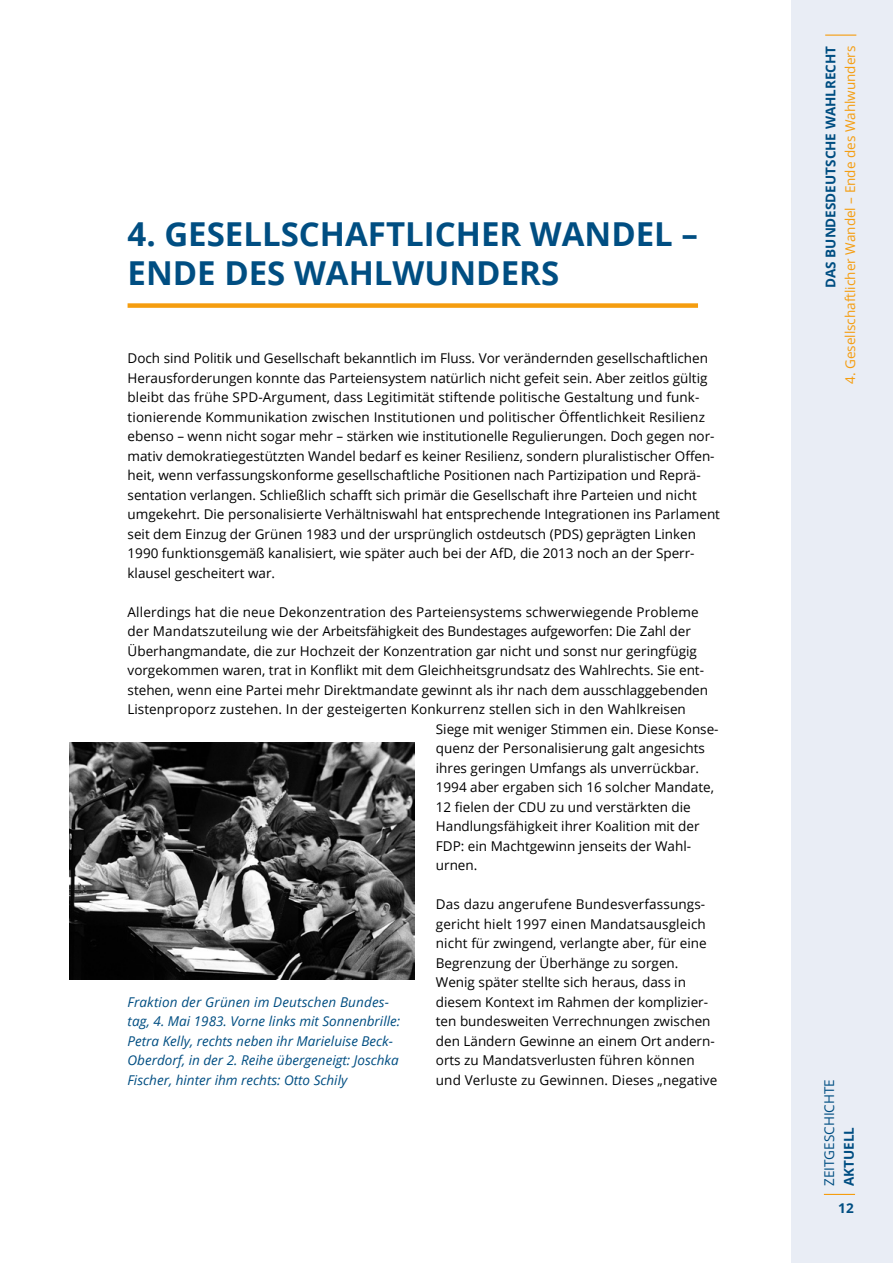
<style>
.page{position:relative;width:893px;height:1263px;background:#fff}
.page>*{position:absolute;margin:0;border:0;box-sizing:border-box;transform-origin:0 0}
.t1{font:700 33px/39px "Open Sans";color:#004e82}
.Fließtext{font:13.5px/19.5px "Open Sans";color:#000}
.Bildunterschrift{font:italic 13.5px/19.5px "Open Sans";color:#004e82}
.t2{font:13.5px "Open Sans";color:#f59d0f}
.t3{font:700 13.5px "Open Sans";color:#004e82}
.t4{font:13.5px "Open Sans";color:#004e82}
</style>
<div class="page">
<div style="left:791px;top:0;width:102px;height:1263px;background:#e9edf5"></div>
<hr style="left:825px;top:35px;width:31px;height:1px;background:#f59d0f">
<hr style="left:824px;top:1194px;width:31px;height:1px;background:#f59d0f">
<div style="left:128px;top:303px;width:570px;height:5px;background:#f59d0f"></div>
<img style="left:69px;top:742px;width:346px;height:237px">
<h1 class="t1" style="left:128px;top:214px;width:572px">4. GESELLSCHAFTLICHER WANDEL –<br>ENDE DES WAHLWUNDERS</h1>
<p class="Fließtext" style="left:128px;top:348px;width:594px">Doch sind Politik und Gesellschaft bekanntlich im Fluss. Vor verändernden gesellschaftlichen Herausforderungen konnte das Parteiensystem natürlich nicht gefeit sein. Aber zeitlos gültig bleibt das frühe SPD-Argument, dass Legitimität stiftende politische Gestaltung und funk&shy;tionierende Kommunikation zwischen Institutionen und politischer Öffentlichkeit Resilienz ebenso – wenn nicht sogar mehr – stärken wie institutionelle Regulierungen. Doch gegen nor&shy;mativ demokratiegestützten Wandel bedarf es keiner Resilienz, sondern pluralistischer Offen&shy;heit, wenn verfassungskonforme gesellschaftliche Positionen nach Partizipation und Reprä&shy;sentation verlangen. Schließlich schafft sich primär die Gesellschaft ihre Parteien und nicht umgekehrt. Die personalisierte Verhältniswahl hat entsprechende Integrationen ins Parlament seit dem Einzug der Grünen 1983 und der ursprünglich ostdeutsch (PDS) geprägten Linken 1990 funktionsgemäß kanalisiert, wie später auch bei der AfD, die 2013 noch an der Sperr&shy;klausel gescheitert war.</p>
<p class="Fließtext" style="left:128px;top:602px;width:573px">Allerdings hat die neue Dekonzentration des Parteiensystems schwerwiegende Probleme</p>
<p class="Fließtext" style="left:128px;top:621px;width:565px">der Mandatszuteilung wie der Arbeitsfähigkeit des Bundestages aufgeworfen: Die Zahl der</p>
<p class="Fließtext" style="left:128px;top:641px;width:571px">Überhangmandate, die zur Hochzeit der Konzentration gar nicht und sonst nur geringfügig</p>
<p class="Fließtext" style="left:128px;top:660px;width:578px">vorgekommen waren, trat in Konflikt mit dem Gleichheitsgrundsatz des Wahlrechts. Sie ent-</p>
<p class="Fließtext" style="left:128px;top:680px;width:582px">stehen, wenn eine Partei mehr Direktmandate gewinnt als ihr nach dem ausschlaggebenden</p>
<p class="Fließtext" style="left:128px;top:699px;width:560px">Listenproporz zustehen. In der gesteigerten Konkurrenz stellen sich in den Wahlkreisen</p>
<p class="Fließtext" style="left:436px;top:719px;width:284px">Siege mit weniger Stimmen ein. Diese Konse-</p>
<p class="Fließtext" style="left:436px;top:738px;width:271px">quenz der Personalisierung galt angesichts</p>
<p class="Fließtext" style="left:436px;top:758px;width:265px">ihres geringen Umfangs als unverrückbar.</p>
<p class="Fließtext" style="left:436px;top:777px;width:280px">1994 aber ergaben sich 16 solcher Mandate,</p>
<p class="Fließtext" style="left:436px;top:797px;width:256px">12 fielen der CDU zu und verstärkten die</p>
<p class="Fließtext" style="left:436px;top:816px;width:265px">Handlungsfähigkeit ihrer Koalition mit der</p>
<p class="Fließtext" style="left:436px;top:836px;width:257px">FDP: ein Machtgewinn jenseits der Wahl-</p>
<p class="Fließtext" style="left:436px;top:855px;width:43px">urnen.</p>
<p class="Fließtext" style="left:436px;top:894px;width:283px">Das dazu angerufene Bundesverfassungs&shy;gericht hielt 1997 einen Mandatsausgleich nicht für zwingend, verlangte aber, für eine Begrenzung der Überhänge zu sorgen.<br>Wenig später stellte sich heraus, dass in diesem Kontext im Rahmen der komplizier&shy;ten bundesweiten Verrechnungen zwischen den Ländern Gewinne an einem Ort andern&shy;orts zu Mandatsverlusten führen können und Verluste zu Gewinnen. Dieses „negative</p>
<p class="Bildunterschrift" style="left:128px;top:992px;width:274px">Fraktion der Grünen im Deutschen Bundes&shy;tag, 4. Mai 1983. Vorne links mit Sonnenbrille:<br>Petra Kelly, rechts neben ihr Marieluise Beck-Oberdorf, in der 2. Reihe übergeneigt: Joschka Fischer, hinter ihm rechts: Otto Schily</p>
<p class="t3" style="left:821px;top:288px;width:244px;rotate:-90deg">DAS BUNDESDEUTSCHE WAHLRECHT</p>
<p class="t2" style="left:841px;top:384px;width:340px;rotate:-90deg">4. Gesellschaftlicher Wandel – Ende des Wahlwunders</p>
<p class="t4" style="left:820px;top:1186px;width:108px;rotate:-90deg">ZEITGESCHICHTE</p>
<p class="t3" style="left:839px;top:1186px;width:61px;rotate:-90deg">AKTUELL</p>
<p class="t3" style="left:838px;top:1198px;width:17px">12</p>
</div>
